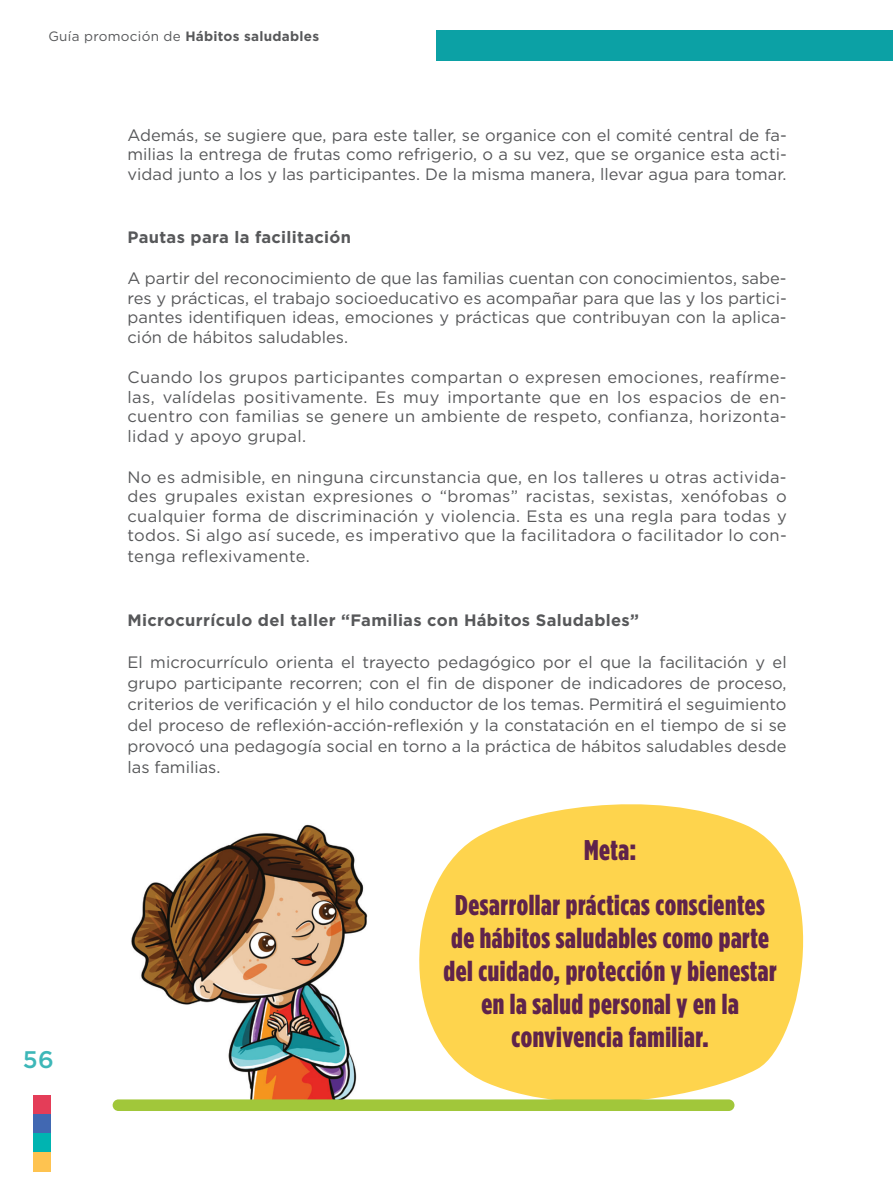
<style>
.page{position:relative;width:893px;height:1188px;background:#fff}
.page>*{position:absolute;margin:0;border:0;box-sizing:border-box;transform-origin:0 0}
.t1{font:900 28.5px/33px "Gotham Cond";letter-spacing:.02em;color:#5f234b;text-align:center}
.t2{font:500 24px "Gotham";color:#3db7b8}
.t3{font:16.5px/19.5px "Gotham";color:#57585a;text-align:justify}
.t4{font:700 16.5px "Gotham";letter-spacing:.02em;color:#57585a}
.t5{font:16.5px "Gotham";letter-spacing:.02em;color:#57585a}
.t6{font:700 13.5px "Gotham";letter-spacing:.02em;color:#57585a}
.s1{font-weight:400}
</style>
<div class="page">
<div style="left:436px;top:30px;width:457px;height:31px;background:#0ca1a5"></div>
<div style="left:33px;top:1095px;width:17px;height:19px;background:#e43d58"></div>
<div style="left:33px;top:1114px;width:17px;height:19px;background:#4168b2"></div>
<div style="left:33px;top:1133px;width:17px;height:20px;background:#00b4b1"></div>
<div style="left:33px;top:1153px;width:17px;height:19px;background:#fec350"></div>
<svg style="left:419px;top:804px;width:385px;height:307px;fill:#fed44d"></svg>
<img style="left:114px;top:824px;width:254px;height:277px">
<div style="left:113px;top:1099px;width:621px;height:12px;background:#a1c73a;border-radius:6px"></div>
<p class="t6" style="left:48px;top:28px;width:272px"><span class="s1">Guía promoción de</span> Hábitos saludables</p>
<p class="t3" style="left:128px;top:125px;width:661px">Además, se sugiere que, para este taller, se organice con el comité central de fa&shy;milias la entrega de frutas como refrigerio, o a su vez, que se organice esta acti&shy;vidad junto a los y las participantes. De la misma manera, llevar agua para tomar.</p>
<p class="t4" style="left:128px;top:227px;width:225px">Pautas para la facilitación</p>
<p class="t3" style="left:128px;top:268px;width:661px">A partir del reconocimiento de que las familias cuentan con conocimientos, sabe&shy;res y prácticas, el trabajo socioeducativo es acompañar para que las y los partici&shy;pantes identifiquen ideas, emociones y prácticas que contribuyan con la aplica&shy;ción de hábitos saludables.</p>
<p class="t3" style="left:128px;top:367px;width:661px">Cuando los grupos participantes compartan o expresen emociones, reafírme&shy;las, valídelas positivamente. Es muy importante que en los espacios de en&shy;cuentro con familias se genere un ambiente de respeto, confianza, horizonta&shy;lidad y apoyo grupal.</p>
<p class="t3" style="left:128px;top:467px;width:661px">No es admisible, en ninguna circunstancia que, en los talleres u otras activida&shy;des grupales existan expresiones o “bromas” racistas, sexistas, xenófobas o cualquier forma de discriminación y violencia. Esta es una regla para todas y todos. Si algo así sucede, es imperativo que la facilitadora o facilitador lo con-</p>
<p class="t5" style="left:128px;top:546px;width:184px">tenga reflexivamente.</p>
<p class="t4" style="left:128px;top:609px;width:513px">Microcurrículo del taller “Familias con Hábitos Saludables”</p>
<p class="t3" style="left:128px;top:651px;width:661px;line-height:21px">El microcurrículo orienta el trayecto pedagógico por el que la facilitación y el grupo participante recorren; con el fin de disponer de indicadores de proceso, criterios de verificación y el hilo conductor de los temas. Permitirá el seguimiento del proceso de reflexión-acción-reflexión y la constatación en el tiempo de si se provocó una pedagogía social en torno a la práctica de hábitos saludables desde las familias.</p>
<h2 class="t2" style="left:23px;top:1043px;width:33px">56</h2>
<h1 class="t1" style="left:455px;top:823px;width:311px;line-height:54.3px">Meta:<br>Desarrollar prácticas conscientes</h1>
<h1 class="t1" style="left:443px;top:921px;width:335px">de hábitos saludables como parte del cuidado, protección y bienestar en la salud personal y en la convivencia familiar.</h1>
</div>
